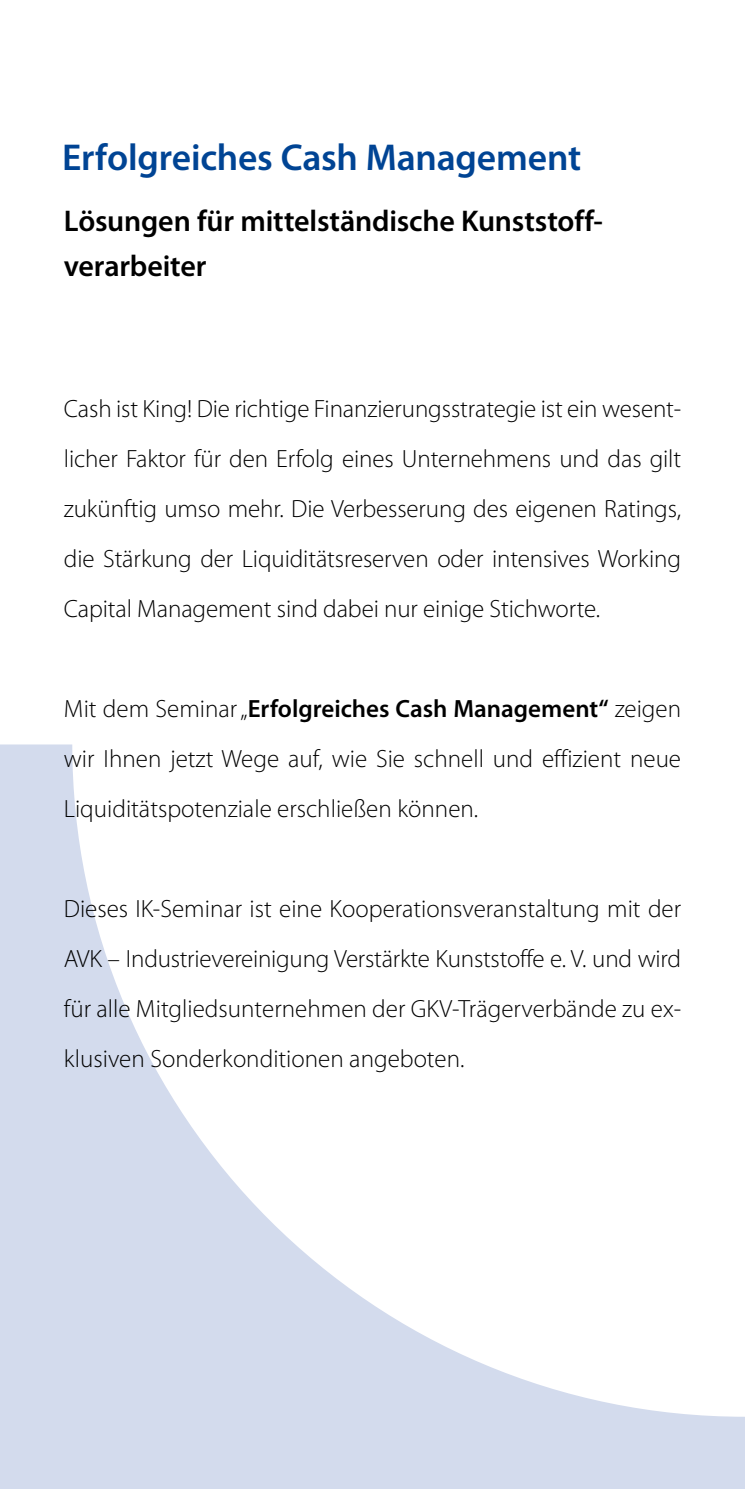
<style>
.page{position:relative;width:745px;height:1489px;background:#fff}
.page>*{position:absolute;margin:0;border:0;box-sizing:border-box;transform-origin:0 0}
.t1{font:600 37.5px "Myriad Pro";letter-spacing:-.005em;color:#004494}
.t2{font:600 30px/45px "Myriad Pro";letter-spacing:-.005em;color:#000}
.t3{font:300 25px/50px "Myriad Pro";color:#000;text-align:justify}
.s1{font-weight:600}
</style>
<div class="page">
<svg style="left:0;top:744px;width:744px;height:744px"></svg>
<h1 class="t1" style="left:62px;top:133px;width:520px">Erfolgreiches Cash Management</h1>
<p class="t2" style="left:64px;top:197px;width:540px">Lösungen für mittelständische Kunststoff&shy;verarbeiter</p>
<p class="t3" style="left:64px;top:383px;width:618px">Cash ist King! Die richtige Finanzierungsstrategie ist ein wesent&shy;licher Faktor für den Erfolg eines Unternehmens und das gilt zukünftig umso mehr. Die Verbesserung des eigenen Ratings, die Stärkung der Liquiditätsreserven oder intensives Working Capital Management sind dabei nur einige Stichworte.</p>
<p class="t3" style="left:64px;top:683px;width:618px">Mit dem Seminar „<span class="s1">Erfolgreiches Cash Management“</span> zeigen wir Ihnen jetzt Wege auf, wie Sie schnell und effizient neue Liquiditätspotenziale erschließen können.</p>
<p class="t3" style="left:64px;top:883px;width:618px">Dieses IK-Seminar ist eine Kooperationsveranstaltung mit der AVK – Industrievereinigung Verstärkte Kunststoffe e. V. und wird für alle Mitgliedsunternehmen der GKV-Trägerverbände zu ex&shy;klusiven Sonderkonditionen angeboten.</p>
</div>
